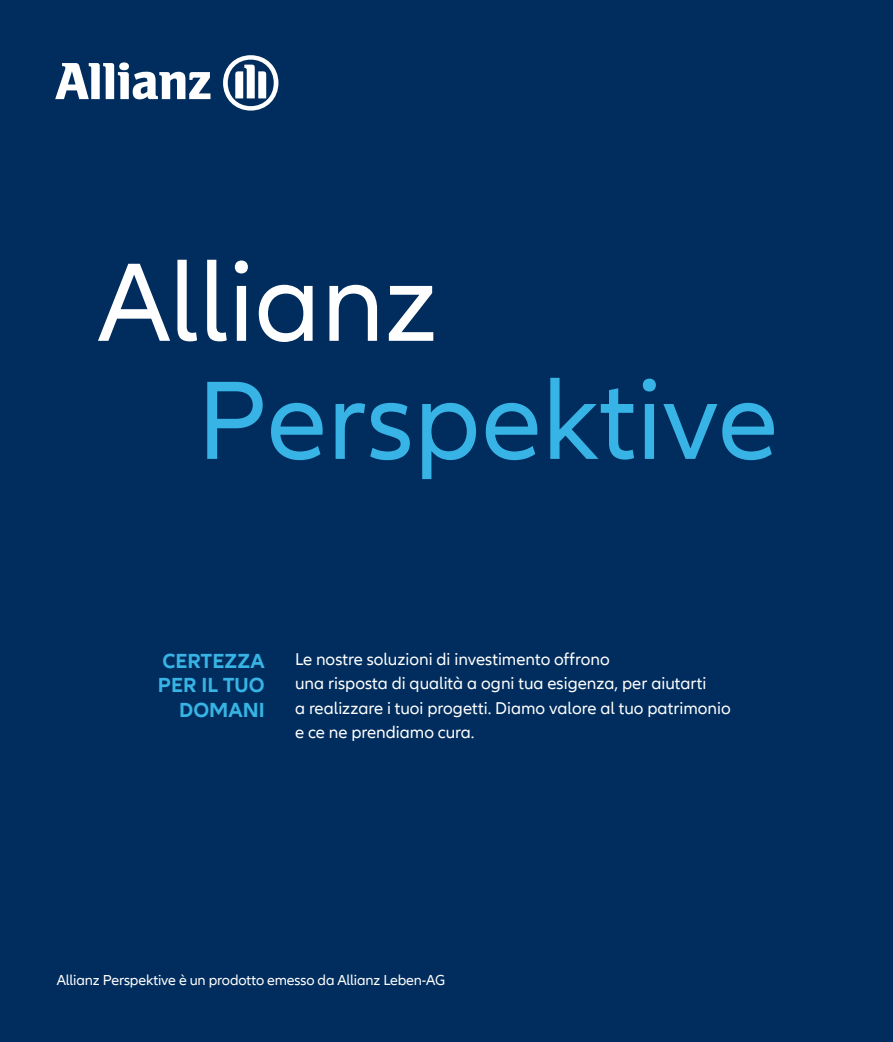
<style>
.page{position:relative;width:893px;height:1042px;background:#002d5d}
.page>*{position:absolute;margin:0;border:0;box-sizing:border-box;transform-origin:0 0}
.t1{font:115.5px "Allianz Neo";color:#37b4e5}
.t2{font:115.5px "Allianz Neo";color:#fff}
.t3{font:700 21px/24.5px "Allianz Neo";color:#37b4e5;text-align:right}
.t4{font:17.5px/24.5px "Allianz Neo";color:#fff}
.t5{font:14.88px "Allianz Neo";letter-spacing:-.01em;color:#fff}
</style>
<div class="page">
<svg style="left:55px;top:62px;width:155px;height:37px"></svg>
<svg style="left:223px;top:55px;width:55px;height:56px"></svg>
<h1 class="t2" style="left:98px;top:237px;width:341px">Allianz</h1>
<h1 class="t1" style="left:197px;top:355px;width:583px">Perspektive</h1>
<p class="t3" style="left:158px;top:649px;width:108px">CERTEZZA<br>PER IL TUO<br>DOMANI</p>
<p class="t4" style="left:295px;top:647px;width:437px">Le nostre soluzioni di investimento offrono<br>una risposta di qualità a ogni tua esigenza, per aiutarti<br>a realizzare i tuoi progetti. Diamo valore al tuo patrimonio e ce ne prendiamo cura.</p>
<p class="t5" style="left:57px;top:971px;width:390px">Allianz Perspektive è un prodotto emesso da Allianz Leben-AG</p>
</div>
